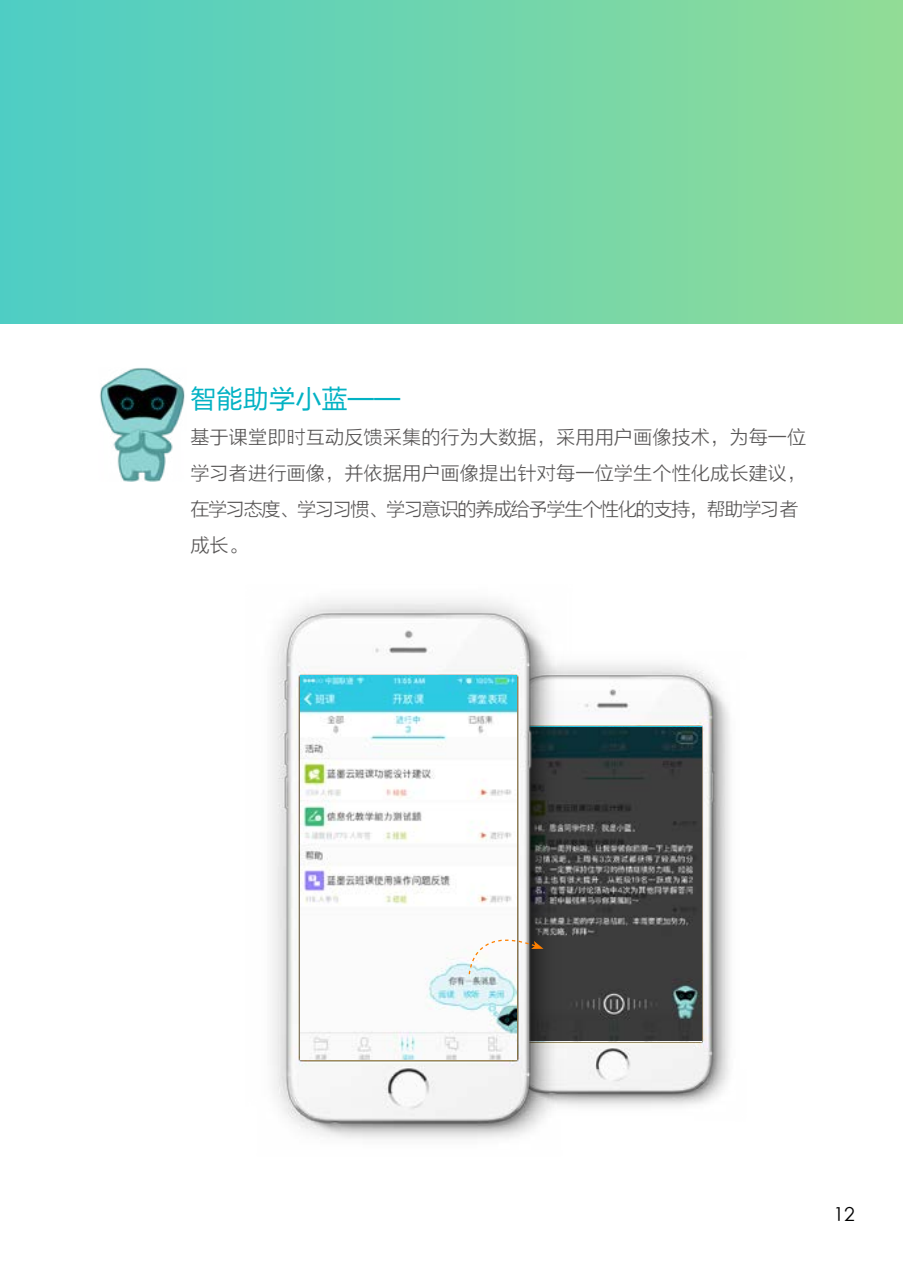
<style>
.page{position:relative;width:903px;height:1275px;background:#fff}
.page>*{position:absolute;margin:0;border:0;box-sizing:border-box;transform-origin:0 0}
.t1{font:26.25px "FZLTHJW GB1 0";color:#03b2c4}
.t2{font:19.25px/36.2px "FZLTXHK";color:#595757}
.t3{font:19.25px "ST Xihei";color:#000}
</style>
<div class="page">
<img style="left:593px;top:664px;width:137px;height:443px">
<img style="left:593px;top:727px;width:109px;height:314px">
<img style="left:272px;top:600px;width:321px;height:539px">
<svg style="left:468px;top:923px;width:75px;height:52px"></svg>
<div style="left:0;top:0;width:903px;height:324px;background:linear-gradient(to right,#4dcdc5,#90dc96)"></div>
<img style="left:99px;top:368px;width:86px;height:114px">
<h1 class="t1" style="left:190px;top:385px;width:211px">智能助学小蓝——</h1>
<p class="t2" style="left:190px;top:419px;width:617px">基于课堂即时互动反馈采集的行为大数据，采用用户画像技术，为每一位学习者进行画像，并依据用户画像提出针对每一位学生个性化成长建议，在学习态度、学习习惯、学习意识的养成给予学生个性化的支持，帮助学习者成长。</p>
<p class="t3" style="left:833px;top:1200px;width:23px">12</p>
</div>
